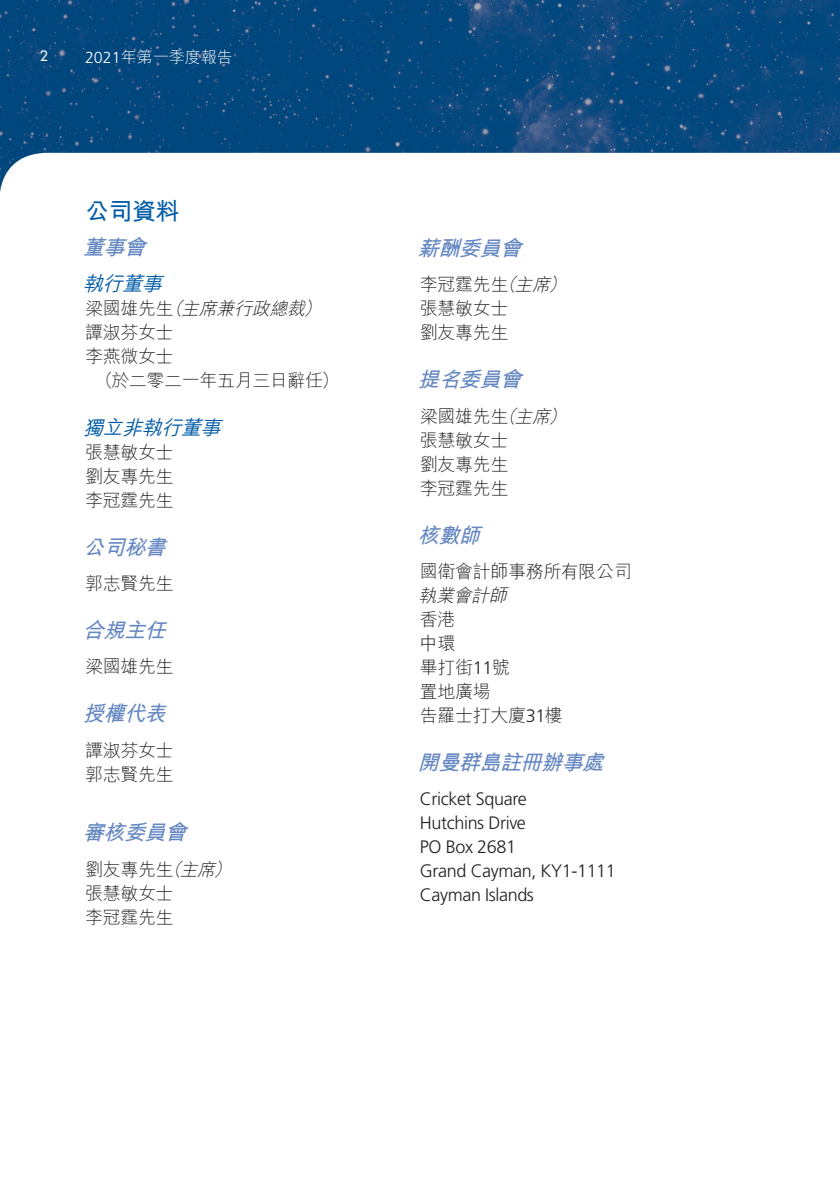
<style>
.page{position:relative;width:840px;height:1191px;background:#fff}
.page>*{position:absolute;margin:0;border:0;box-sizing:border-box;transform-origin:0 0}
.t1{font:700 24px "M Hei HK";color:#005ca7}
.t2{font:italic 700 21px "M Hei HK";color:#6688c2}
.t3{font:italic 500 20px "M Hei HK";color:#005ca7}
.t4{font:300 18px/24px "M Hei HK";letter-spacing:-.02em;color:#231f20}
.t5{font:300 18px/24px "Frutiger LT Std";letter-spacing:-.02em;color:#231f20}
.t6{font:italic 300 18px "M Hei HK";color:#231f20}
.t7{font:300 16px "M Hei HK";color:#fff}
.t8{font:500 14px "Futura Std";color:#fff}
.s1{font-family:"Frutiger LT Std"}
.s2{font-style:normal}
.s3{font-style:italic}
</style>
<div class="page">
<svg style="left:0;top:0;width:839px;height:192px;fill:#02487e"></svg>
<p class="t8" style="left:40px;top:47px;width:10px">2</p>
<p class="t7" style="left:85px;top:46px;width:149px"><span class="s1">2021</span>年第一季度報告</p>
<h1 class="t1" style="left:85px;top:194px;width:96px">公司資料</h1>
<p class="t2" style="left:83px;top:232px;width:71px">董事會</p>
<p class="t3" style="left:83px;top:269px;width:87px">執行董事</p>
<p class="t6" style="left:85px;top:295px;width:243px"><span class="s2">梁國雄先生</span>（主席兼行政總裁）</p>
<p class="t4" style="left:85px;top:319px;width:90px">譚淑芬女士</p>
<p class="t4" style="left:85px;top:343px;width:90px">李燕微女士</p>
<p class="t4" style="left:95px;top:367px;width:245px">（於二零二一年五月三日辭任）</p>
<p class="t3" style="left:83px;top:413px;width:146px">獨立非執行董事</p>
<p class="t4" style="left:85px;top:439px;width:90px;text-align:justify">張慧敏女士劉友專先生李冠霆先生</p>
<p class="t2" style="left:83px;top:532px;width:91px">公司秘書</p>
<p class="t4" style="left:85px;top:571px;width:90px">郭志賢先生</p>
<p class="t2" style="left:83px;top:615px;width:91px">合規主任</p>
<p class="t4" style="left:85px;top:654px;width:90px">梁國雄先生</p>
<p class="t2" style="left:83px;top:698px;width:91px">授權代表</p>
<p class="t4" style="left:85px;top:737px;width:90px">譚淑芬女士郭志賢先生</p>
<p class="t2" style="left:83px;top:817px;width:112px">審核委員會</p>
<p class="t4" style="left:85px;top:856px;width:153px">劉友專先生<span class="s3">（主席）</span>張慧敏女士<br>李冠霆先生</p>
<p class="t2" style="left:417px;top:233px;width:112px">薪酬委員會</p>
<p class="t4" style="left:420px;top:272px;width:153px">李冠霆先生<span class="s3">（主席）</span>張慧敏女士<br>劉友專先生</p>
<p class="t2" style="left:417px;top:364px;width:112px">提名委員會</p>
<p class="t4" style="left:420px;top:403px;width:153px">梁國雄先生<span class="s3">（主席）</span>張慧敏女士<br>劉友專先生<br>李冠霆先生</p>
<p class="t2" style="left:417px;top:519px;width:71px">核數師</p>
<p class="t4" style="left:420px;top:558px;width:213px">國衛會計師事務所有限公司</p>
<p class="t6" style="left:418px;top:583px;width:95px">執業會計師</p>
<p class="t4" style="left:420px;top:606px;width:144px">香港<br>中環<br>畢打街<span class="s1">11</span>號<br>置地廣場<br>告羅士打大廈<span class="s1">31</span>樓</p>
<p class="t2" style="left:417px;top:747px;width:194px">開曼群島註冊辦事處</p>
<p class="t5" style="left:420px;top:787px;width:197px">Cricket Square<br>Hutchins Drive<br>PO Box 2681<br>Grand Cayman, KY1-1111<br>Cayman Islands</p>
</div>
